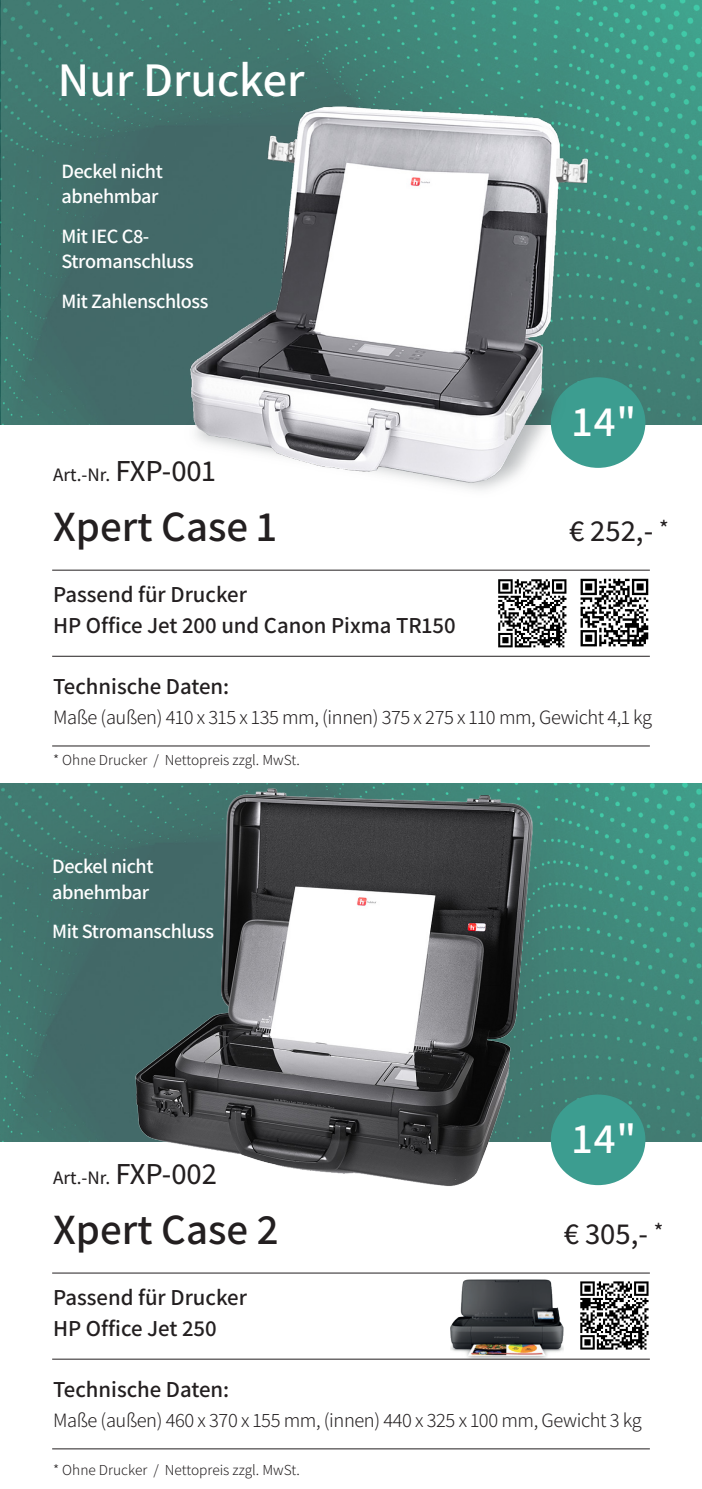
<style>
.page{position:relative;width:702px;height:1489px;background:#fff}
.page>*{position:absolute;margin:0;border:0;box-sizing:border-box;transform-origin:0 0}
.t1{font:600 48.25px "Assistant";color:#fff}
.t2{font:600 43px "Assistant";color:#231f20}
.t3{font:600 43px "Assistant";color:#fff}
.t4{font:500 30.5px "Assistant";color:#231f20}
.t5{font:600 22.75px/30.5px "Assistant";color:#231f20}
.t6{font:300 20.25px "Assistant";letter-spacing:-.02em;color:#231f20}
.t7{font:600 20.25px/25.2px "Assistant";letter-spacing:-.02em;color:#fff}
.t8{font:500 19px "Assistant";color:#231f20}
.t9{font:300 15.25px "Assistant";color:#231f20}
.s1{font-size:30.5px}
</style>
<div class="page">
<img style="left:450px;top:1279px;width:113px;height:79px">
<img style="left:0;top:0;width:702px;height:424px">
<div style="left:550px;top:377px;width:95px;height:91px;background:#3c9d90;border-radius:50%"></div>
<img style="left:165px;top:85px;width:449px;height:405px">
<img style="left:1px;top:783px;width:701px;height:358px">
<div style="left:550px;top:1094px;width:95px;height:91px;background:#3c9d90;border-radius:50%"></div>
<img style="left:78px;top:783px;width:486px;height:403px">
<hr style="left:52px;top:655px;width:597px;height:1px;background:#231f20">
<hr style="left:52px;top:745px;width:597px;height:1px;background:#231f20">
<hr style="left:52px;top:569px;width:597px;height:1px;background:#231f20">
<hr style="left:52px;top:1358px;width:597px;height:1px;background:#231f20">
<hr style="left:52px;top:1448px;width:597px;height:1px;background:#231f20">
<hr style="left:52px;top:1272px;width:597px;height:1px;background:#231f20">
<svg style="left:580px;top:1281px;width:69px;height:69px"></svg>
<svg style="left:580px;top:1281px;width:68px;height:68px"></svg>
<svg style="left:580px;top:578px;width:69px;height:69px"></svg>
<svg style="left:580px;top:578px;width:68px;height:68px"></svg>
<svg style="left:498px;top:579px;width:69px;height:69px"></svg>
<svg style="left:498px;top:579px;width:68px;height:68px"></svg>
<h1 class="t1" style="left:58px;top:47px;width:248px">Nur Drucker</h1>
<p class="t7" style="left:62px;top:157px;width:103px">Deckel nicht abnehmbar</p>
<p class="t7" style="left:62px;top:222px;width:134px">Mit IEC C8-<br>Stromanschluss</p>
<p class="t7" style="left:62px;top:287px;width:148px">Mit Zahlenschloss</p>
<h2 class="t3" style="left:572px;top:392px;width:65px">14"</h2>
<p class="t8" style="left:53px;top:461px;width:164px">Art.-Nr. <span class="s1">FXP-001</span></p>
<h2 class="t2" style="left:53px;top:497px;width:225px">Xpert Case 1</h2>
<h3 class="t4" style="left:569px;top:510px;width:101px">€ 252,- <sup>*</sup></h3>
<p class="t5" style="left:53px;top:578px;width:404px">Passend für Drucker<br>HP Office Jet 200 und Canon Pixma TR150</p>
<p class="t5" style="left:53px;top:669px;width:178px">Technische Daten:</p>
<p class="t6" style="left:53px;top:703px;width:600px">Maße (außen) 410 x 315 x 135 mm, (innen) 375 x 275 x 110 mm, Gewicht 4,1 kg</p>
<p class="t9" style="left:53px;top:749px;width:248px">* Ohne Drucker / Nettopreis zzgl. MwSt.</p>
<p class="t7" style="left:52px;top:852px;width:103px">Deckel nicht abnehmbar</p>
<p class="t7" style="left:52px;top:917px;width:163px">Mit Stromanschluss</p>
<h2 class="t3" style="left:572px;top:1108px;width:65px">14"</h2>
<p class="t8" style="left:53px;top:1163px;width:165px">Art.-Nr. <span class="s1">FXP-002</span></p>
<h2 class="t2" style="left:53px;top:1200px;width:227px">Xpert Case 2</h2>
<h3 class="t4" style="left:563px;top:1213px;width:101px">€ 305,- <sup>*</sup></h3>
<p class="t5" style="left:53px;top:1281px;width:195px">Passend für Drucker<br>HP Office Jet 250</p>
<p class="t5" style="left:53px;top:1372px;width:178px">Technische Daten:</p>
<p class="t6" style="left:53px;top:1406px;width:590px">Maße (außen) 460 x 370 x 155 mm, (innen) 440 x 325 x 100 mm, Gewicht 3 kg</p>
<p class="t9" style="left:53px;top:1459px;width:248px">* Ohne Drucker / Nettopreis zzgl. MwSt.</p>
</div>
